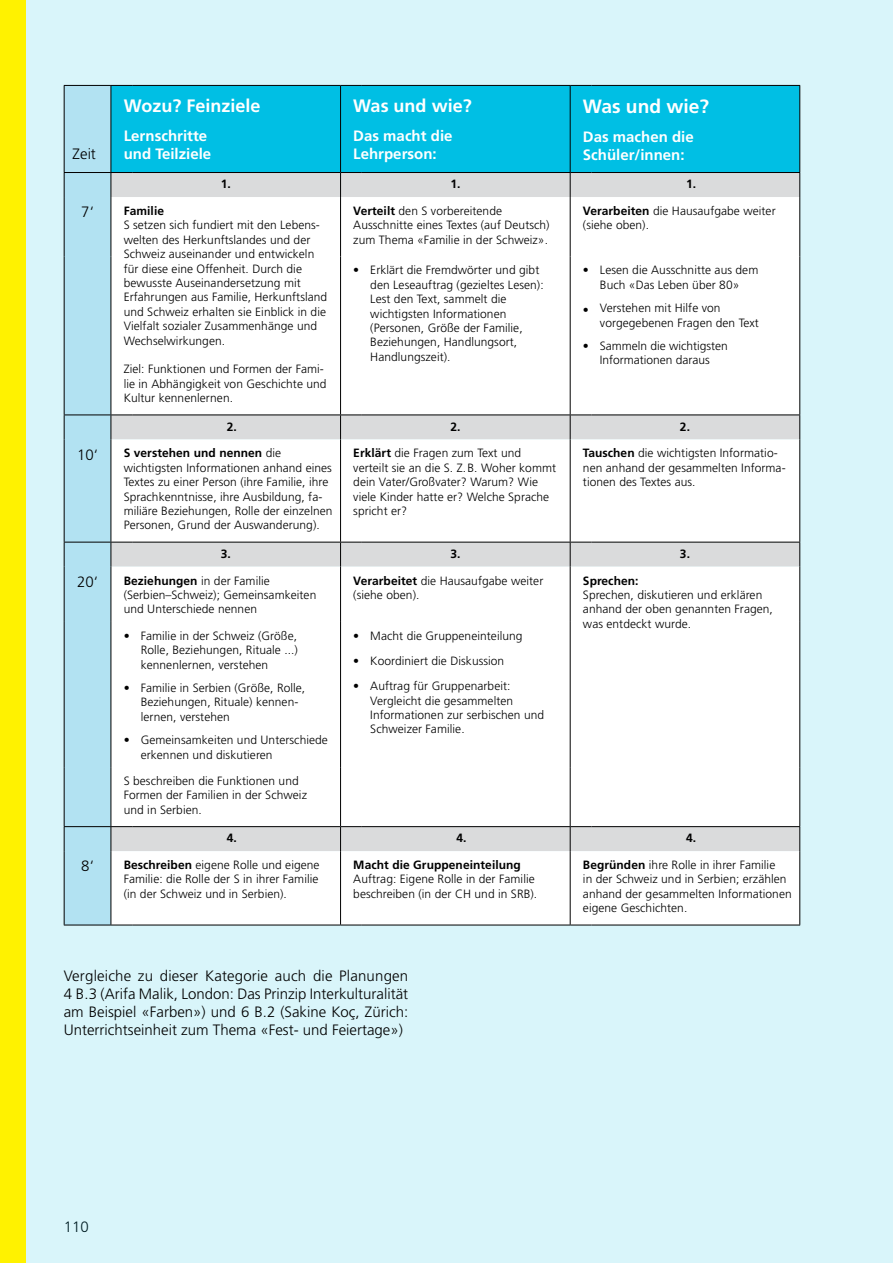
<style>
.page{position:relative;width:893px;height:1263px;background:#d9f5fa}
.page>*{position:absolute;margin:0;border:0;box-sizing:border-box;transform-origin:0 0}
.t1{font:700 19.2px "Frutiger";color:#fff}
.t2{font:700 18px "Frutiger";color:#fff}
.t3{font:300 15px/18px "Frutiger";color:#000;text-align:justify}
.t4{font:700 15px/18px "Frutiger";color:#fff}
.t5{font:300 12px/14.4px "Frutiger";letter-spacing:.005em;color:#000}
.t6{font:700 12px "Frutiger";letter-spacing:.005em;color:#000}
.s1{font-weight:700}
</style>
<div class="page">
<div style="left:132px;top:86px;width:667px;height:86px;background:#00bfe4"></div>
<div style="left:132px;top:173px;width:667px;height:24px;background:#dadbdc"></div>
<svg style="left:132px;top:197px;width:667px;height:728px;background:#fafafa"></svg>
<hr style="left:132px;top:85px;width:209px;height:1px;background:#000">
<svg style="left:341px;top:85px;width:21px;height:1px"></svg>
<hr style="left:340px;top:86px;width:1px;height:86px;background:#000">
<hr style="left:362px;top:85px;width:208px;height:1px;background:#000">
<svg style="left:570px;top:85px;width:21px;height:1px"></svg>
<hr style="left:570px;top:86px;width:1px;height:86px;background:#000">
<hr style="left:591px;top:85px;width:209px;height:1px;background:#000">
<hr style="left:799px;top:86px;width:1px;height:86px;background:#000">
<hr style="left:591px;top:172px;width:209px;height:1px;background:#000">
<svg style="left:799px;top:173px;width:1px;height:24px"></svg>
<svg style="left:799px;top:416px;width:1px;height:23px"></svg>
<hr style="left:799px;top:439px;width:1px;height:103px;background:#000">
<hr style="left:591px;top:542px;width:209px;height:1px;background:#000">
<svg style="left:799px;top:542px;width:1px;height:25px"></svg>
<hr style="left:799px;top:567px;width:1px;height:55px;background:#000">
<hr style="left:799px;top:622px;width:1px;height:145px;background:#000">
<hr style="left:799px;top:767px;width:1px;height:59px;background:#000">
<hr style="left:591px;top:826px;width:209px;height:1px;background:#000">
<svg style="left:799px;top:827px;width:1px;height:24px"></svg>
<hr style="left:132px;top:172px;width:209px;height:1px;background:#000">
<hr style="left:362px;top:172px;width:208px;height:1px;background:#000">
<hr style="left:340px;top:197px;width:1px;height:59px;background:#000">
<hr style="left:570px;top:197px;width:1px;height:59px;background:#000">
<hr style="left:799px;top:197px;width:1px;height:59px;background:#000">
<hr style="left:340px;top:256px;width:1px;height:159px;background:#000">
<hr style="left:570px;top:256px;width:1px;height:159px;background:#000">
<hr style="left:799px;top:256px;width:1px;height:159px;background:#000">
<hr style="left:340px;top:439px;width:1px;height:103px;background:#000">
<hr style="left:570px;top:439px;width:1px;height:103px;background:#000">
<hr style="left:132px;top:542px;width:209px;height:1px;background:#000">
<hr style="left:362px;top:542px;width:208px;height:1px;background:#000">
<hr style="left:340px;top:567px;width:1px;height:55px;background:#000">
<hr style="left:570px;top:567px;width:1px;height:55px;background:#000">
<hr style="left:340px;top:622px;width:1px;height:145px;background:#000">
<hr style="left:570px;top:622px;width:1px;height:145px;background:#000">
<hr style="left:340px;top:767px;width:1px;height:59px;background:#000">
<hr style="left:570px;top:767px;width:1px;height:59px;background:#000">
<hr style="left:132px;top:826px;width:209px;height:1px;background:#000">
<hr style="left:362px;top:826px;width:208px;height:1px;background:#000">
<hr style="left:340px;top:851px;width:1px;height:74px;background:#000">
<hr style="left:570px;top:851px;width:1px;height:74px;background:#000">
<hr style="left:799px;top:851px;width:1px;height:74px;background:#000">
<svg style="left:570px;top:925px;width:21px;height:1px"></svg>
<hr style="left:591px;top:925px;width:209px;height:1px;background:#000">
<hr style="left:132px;top:925px;width:209px;height:1px;background:#000">
<svg style="left:341px;top:925px;width:21px;height:1px"></svg>
<hr style="left:362px;top:925px;width:208px;height:1px;background:#000">
<hr style="left:132px;top:415px;width:209px;height:1px;background:#000">
<svg style="left:340px;top:415px;width:22px;height:24px"></svg>
<hr style="left:362px;top:415px;width:208px;height:1px;background:#000">
<svg style="left:570px;top:415px;width:21px;height:24px"></svg>
<hr style="left:591px;top:415px;width:209px;height:1px;background:#000">
<svg style="left:340px;top:172px;width:22px;height:25px"></svg>
<svg style="left:570px;top:172px;width:21px;height:25px"></svg>
<svg style="left:340px;top:826px;width:22px;height:25px"></svg>
<svg style="left:570px;top:826px;width:21px;height:25px"></svg>
<svg style="left:570px;top:542px;width:21px;height:25px"></svg>
<svg style="left:340px;top:542px;width:22px;height:25px"></svg>
<svg style="left:64px;top:85px;width:68px;height:841px;background:#b8dde9"></svg>
<div style="left:0;top:0;width:26px;height:1263px;background:#fff200"></div>
<p class="t3" style="left:73px;top:145px;width:25px">Zeit</p>
<h2 class="t2" style="left:124px;top:95px;width:138px">Wozu? Feinziele</h2>
<p class="t4" style="left:124px;top:126px;width:89px">Lernschritte und Teilziele</p>
<h2 class="t2" style="left:353px;top:95px;width:120px">Was und wie?</h2>
<p class="t4" style="left:353px;top:126px;width:101px">Das macht die<br>Lehrperson:</p>
<h1 class="t1" style="left:583px;top:95px;width:128px">Was und wie?</h1>
<p class="t4" style="left:583px;top:127px;width:112px">Das machen die<br>Schüler/innen:</p>
<p class="t6" style="left:221px;top:177px;width:12px">1.</p>
<p class="t6" style="left:450px;top:177px;width:12px">1.</p>
<p class="t6" style="left:686px;top:177px;width:12px">1.</p>
<p class="t3" style="left:81px;top:203px;width:14px">7‘</p>
<p class="t6" style="left:124px;top:204px;width:42px">Familie</p>
<p class="t5" style="left:124px;top:218px;width:205px">S setzen sich fundiert mit den Lebens&shy;welten des Herkunftslandes und der Schweiz auseinander und entwickeln für diese eine Offenheit. Durch die bewusste Auseinandersetzung mit Erfahrungen aus Familie, Herkunftsland und Schweiz erhalten sie Einblick in die Vielfalt sozialer Zusammenhänge und Wechselwirkungen.</p>
<p class="t5" style="left:124px;top:362px;width:204px">Ziel: Funktionen und Formen der Fami&shy;lie in Abhängigkeit von Geschichte und<br>Kultur kennenlernen.</p>
<p class="t5" style="left:353px;top:204px;width:198px"><span class="s1">Verteilt</span> den S vorbereitende<br>Ausschnitte eines Textes (auf Deutsch) zum Thema «Familie in der Schweiz».</p>
<p class="t5" style="left:583px;top:204px;width:194px"><span class="s1">Verarbeiten</span> die Hausaufgabe weiter (siehe oben).</p>
<p class="t5" style="left:370px;top:263px;width:175px;text-indent:-17px">• Erklärt die Fremdwörter und gibt den Leseauftrag (gezieltes Lesen):<br>Lest den Text, sammelt die wichtigsten Informationen (Personen, Größe der Familie,<br>Beziehungen, Handlungsort,<br>Handlungszeit).</p>
<p class="t5" style="left:583px;top:263px;width:7px">•</p>
<p class="t5" style="left:600px;top:263px;width:160px">Lesen die Ausschnitte aus dem<br>Buch «Das Leben über 80»</p>
<p class="t5" style="left:600px;top:301px;width:160px">Verstehen mit Hilfe von vorgegebenen Fragen den Text</p>
<p class="t5" style="left:600px;top:339px;width:130px">Sammeln die wichtigsten<br>Informationen daraus</p>
<p class="t5" style="left:583px;top:302px;width:7px">•</p>
<p class="t5" style="left:583px;top:338px;width:7px">•</p>
<p class="t6" style="left:227px;top:419px;width:12px">2.</p>
<p class="t6" style="left:450px;top:419px;width:12px">2.</p>
<p class="t6" style="left:680px;top:419px;width:12px">2.</p>
<p class="t3" style="left:77px;top:445px;width:22px">10‘</p>
<p class="t5" style="left:124px;top:446px;width:210px"><span class="s1">S verstehen und nennen</span> die wichtigsten Informationen anhand eines Textes zu einer Person (ihre Familie, ihre Sprachkenntnisse, ihre Ausbildung, fa&shy;miliäre Beziehungen, Rolle der einzelnen Personen, Grund der Auswanderung).</p>
<p class="t5" style="left:353px;top:446px;width:204px"><span class="s1">Erklärt</span> die Fragen zum Text und verteilt sie an die S. Z. B. Woher kommt dein Vater/Großvater? Warum? Wie viele Kinder hatte er? Welche Sprache spricht er?</p>
<p class="t5" style="left:583px;top:446px;width:204px"><span class="s1">Tauschen</span> die wichtigsten Informatio&shy;nen anhand der gesammelten Informa&shy;tionen des Textes aus.</p>
<p class="t6" style="left:221px;top:547px;width:12px">3.</p>
<p class="t6" style="left:450px;top:547px;width:12px">3.</p>
<p class="t6" style="left:680px;top:547px;width:12px">3.</p>
<p class="t3" style="left:77px;top:573px;width:22px">20‘</p>
<p class="t5" style="left:124px;top:573px;width:194px"><span class="s1">Beziehungen</span> in der Familie (Serbien–Schweiz); Gemeinsamkeiten und Unterschiede nennen</p>
<p class="t5" style="left:353px;top:573px;width:192px"><span class="s1">Verarbeitet</span> die Hausaufgabe weiter (siehe oben).</p>
<p class="t6" style="left:583px;top:573px;width:57px">Sprechen:</p>
<p class="t5" style="left:583px;top:588px;width:191px">Sprechen, diskutieren und erklären anhand der oben genannten Fragen, was entdeckt wurde.</p>
<p class="t5" style="left:124px;top:628px;width:7px">•</p>
<p class="t5" style="left:124px;top:681px;width:7px">•</p>
<p class="t5" style="left:124px;top:733px;width:7px">•</p>
<p class="t5" style="left:141px;top:628px;width:159px;text-align:justify">Familie in der Schweiz (Größe, Rolle, Beziehungen, Rituale ...) kennenlernen, verstehen</p>
<p class="t5" style="left:141px;top:681px;width:166px">Familie in Serbien (Größe, Rolle,<br>Beziehungen, Rituale) kennen&shy;lernen, verstehen</p>
<p class="t5" style="left:141px;top:733px;width:189px">Gemeinsamkeiten und Unterschiede erkennen und diskutieren</p>
<p class="t5" style="left:353px;top:623px;width:7px;line-height:24.9px;text-align:justify">• • •</p>
<p class="t5" style="left:370px;top:623px;width:154px;line-height:25.2px">Macht die Gruppeneinteilung<br>Koordiniert die Diskussion<br>Auftrag für Gruppenarbeit:</p>
<p class="t5" style="left:370px;top:693px;width:175px">Vergleicht die gesammelten<br>Informationen zur serbischen und<br>Schweizer Familie.</p>
<p class="t5" style="left:124px;top:774px;width:185px">S beschreiben die Funktionen und<br>Formen der Familien in der Schweiz und in Serbien.</p>
<p class="t6" style="left:227px;top:831px;width:12px">4.</p>
<p class="t6" style="left:456px;top:831px;width:12px">4.</p>
<p class="t6" style="left:686px;top:831px;width:12px">4.</p>
<p class="t3" style="left:81px;top:857px;width:14px">8‘</p>
<p class="t5" style="left:124px;top:858px;width:197px;text-align:justify"><span class="s1">Beschreiben</span> eigene Rolle und eigene Familie: die Rolle der S in ihrer Familie (in der Schweiz und in Serbien).</p>
<p class="t6" style="left:353px;top:858px;width:169px">Macht die Gruppeneinteilung</p>
<p class="t5" style="left:353px;top:872px;width:185px">Auftrag: Eigene Rolle in der Familie beschreiben (in der CH und in SRB).</p>
<p class="t3" style="left:64px;top:967px;width:346px">Vergleiche zu dieser Kategorie auch die Planungen 4 B.3 (Arifa Malik, London: Das Prinzip Interkulturalität am Beispiel «Farben») und 6 B.2 (Sakine Koç, Zürich:<br>Unterrichtseinheit zum Thema «Fest- und Feiertage»)</p>
<p class="t5" style="left:583px;top:858px;width:210px"><span class="s1">Begründen</span> ihre Rolle in ihrer Familie<br>in der Schweiz und in Serbien; erzählen anhand der gesammelten Informationen eigene Geschichten.</p>
<p class="t3" style="left:64px;top:1218px;width:27px">110</p>
</div>
